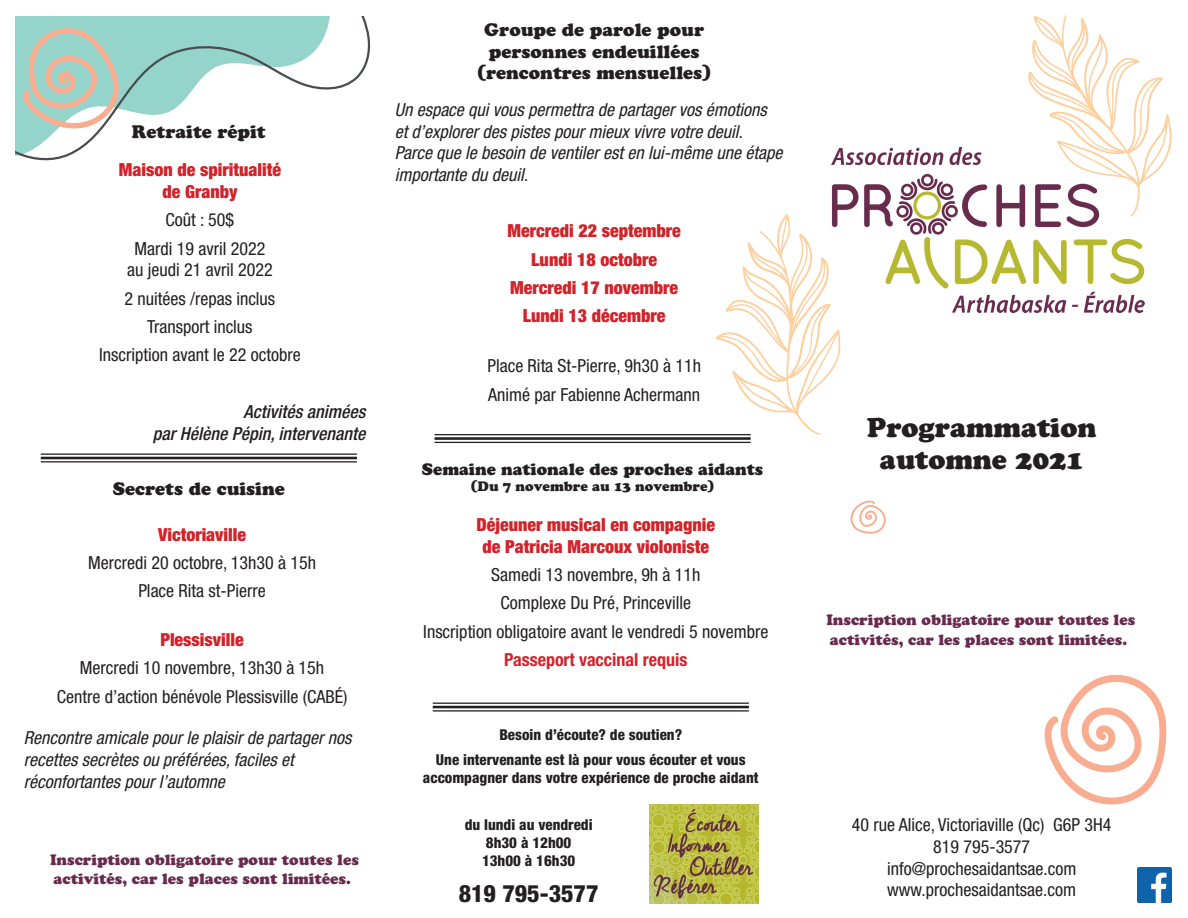
<style>
.page{position:relative;width:1188px;height:918px;background:#fff}
.page>*{position:absolute;margin:0;border:0;box-sizing:border-box;transform-origin:0 0}
.t1{font:27px/32.4px "Cooper Black Std";color:#231f20;text-align:center}
.t2{font:800 condensed 24px "Helvetica Neue LT Std";color:#231f20}
.t3{font:condensed 18px/28.3px "Helvetica Neue LT Std";color:#231f20;text-align:center}
.t4{font:italic condensed 18px/21.6px "Helvetica Neue LT Std";color:#231f20}
.t5{font:900 condensed 18px/28.3px "Helvetica Neue LT Std";color:#d1232a;text-align:center}
.t6{font:18px/21.6px "Cooper Black Std";color:#231f20;text-align:center}
.t7{font:italic 500 condensed 18px/21.6px "Helvetica Neue LT Std";color:#231f20;text-align:right}
.t8{font:700 condensed 18px "Helvetica Neue LT Std";color:#d1232a}
.t9{font:16.5px "Cooper Black Std";color:#231f20}
.t10{font:800 condensed 15px/18px "Helvetica Neue LT Std";color:#231f20;text-align:center}
.t11{font:15px/19.5px "Cooper Black Std";color:#682a4d}
.t12{font:13.5px "Cooper Black Std";color:#231f20}
</style>
<div class="page">
<img style="left:831px;top:148px;width:314px;height:164px">
<svg style="left:15px;top:17px;width:355px;height:144px"></svg>
<svg style="left:1028px;top:15px;width:144px;height:202px"></svg>
<svg style="left:716px;top:214px;width:124px;height:221px"></svg>
<svg style="left:21px;top:28px;width:99px;height:101px;background:#b6cbbd"></svg>
<img style="left:1137px;top:868px;width:35px;height:34px">
<svg style="left:850px;top:500px;width:36px;height:34px"></svg>
<svg style="left:1044px;top:675px;width:122px;height:130px"></svg>
<hr style="left:41px;top:454px;width:316px;height:1px;background:#231f20">
<hr style="left:41px;top:457px;width:316px;height:2px;background:#231f20">
<hr style="left:41px;top:461px;width:316px;height:2px;background:#231f20">
<hr style="left:435px;top:434px;width:316px;height:1px;background:#231f20">
<hr style="left:435px;top:437px;width:316px;height:3px;background:#231f20">
<hr style="left:435px;top:442px;width:316px;height:1px;background:#231f20">
<hr style="left:433px;top:703px;width:316px;height:1px;background:#231f20">
<hr style="left:433px;top:706px;width:316px;height:2px;background:#231f20">
<hr style="left:433px;top:710px;width:316px;height:2px;background:#231f20">
<img style="left:649px;top:805px;width:110px;height:98px">
<p class="t6" style="left:132px;top:121px;width:135px">Retraite répit</p>
<p class="t5" style="left:119px;top:159px;width:164px;line-height:21.6px">Maison de spiritualité de Granby</p>
<p class="t3" style="left:134px;top:206px;width:132px">Coût : 50$<br>Mardi 19 avril 2022</p>
<p class="t3" style="left:99px;top:256px;width:203px">au jeudi 21 avril 2022<br>2 nuitées /repas inclus<br>Transport inclus<br>Inscription avant le 22 octobre</p>
<p class="t7" style="left:153px;top:401px;width:214px">Activités animées<br>par Hélène Pépin, intervenante</p>
<p class="t6" style="left:113px;top:478px;width:173px">Secrets de cuisine</p>
<p class="t5" style="left:158px;top:520px;width:90px">Victoriaville</p>
<p class="t3" style="left:88px;top:548px;width:229px">Mercredi 20 octobre, 13h30 à 15h<br>Place Rita st-Pierre</p>
<p class="t5" style="left:160px;top:625px;width:85px">Plessisville</p>
<p class="t3" style="left:57px;top:654px;width:292px">Mercredi 10 novembre, 13h30 à 15h<br>Centre d’action bénévole Plessisville (CABÉ)</p>
<p class="t4" style="left:24px;top:728px;width:329px">Rencontre amicale pour le plaisir de partager nos recettes secrètes ou préférées, faciles et réconfortantes pour l’automne</p>
<p class="t11" style="left:50px;top:850px;width:310px">Inscription obligatoire pour toutes les activités, car les places sont limitées.</p>
<p class="t6" style="left:477px;top:19px;width:237px">Groupe de parole pour personnes endeuillées (rencontres mensuelles)</p>
<p class="t4" style="left:395px;top:99px;width:389px">Un espace qui vous permettra de partager vos émotions et d’explorer des pistes pour mieux vivre votre deuil.<br>Parce que le besoin de ventiler est en lui-même une étape importante du deuil.</p>
<p class="t5" style="left:508px;top:217px;width:175px">Mercredi 22 septembre<br>Lundi 18 octobre<br>Mercredi 17 novembre<br>Lundi 13 décembre</p>
<p class="t3" style="left:487px;top:352px;width:215px;text-align:left">Place Rita St-Pierre, 9h30 à 11h<br>Animé par Fabienne Achermann</p>
<p class="t9" style="left:422px;top:459px;width:343px">Semaine nationale des proches aidants</p>
<p class="t12" style="left:471px;top:478px;width:246px">(Du 7 novembre au 13 novembre)</p>
<p class="t5" style="left:477px;top:514px;width:240px;line-height:21.6px">Déjeuner musical en compagnie de Patricia Marcoux violoniste</p>
<p class="t3" style="left:423px;top:560px;width:347px">Samedi 13 novembre, 9h à 11h<br>Complexe Du Pré, Princeville<br>Inscription obligatoire avant le vendredi 5 novembre</p>
<p class="t8" style="left:504px;top:649px;width:185px">Passeport vaccinal requis</p>
<p class="t10" style="left:436px;top:722px;width:311px;line-height:24.8px">Besoin d’écoute? de soutien?<br>Une intervenante est là pour vous écouter et vous</p>
<p class="t10" style="left:423px;top:768px;width:337px">accompagner dans votre expérience de proche aidant</p>
<p class="t10" style="left:465px;top:815px;width:129px">du lundi au vendredi<br>8h30 à 12h00<br>13h00 à 16h30</p>
<h2 class="t2" style="left:459px;top:878px;width:141px">819 795-3577</h2>
<h1 class="t1" style="left:867px;top:411px;width:231px">Programmation automne 2021</h1>
<p class="t11" style="left:826px;top:610px;width:310px">Inscription obligatoire pour toutes les activités, car les places sont limitées.</p>
<p class="t3" style="left:852px;top:814px;width:261px;line-height:21.6px">40 rue Alice, Victoriaville (Qc) G6P 3H4<br>819 795-3577 info@prochesaidantsae.com www.prochesaidantsae.com</p>
</div>
